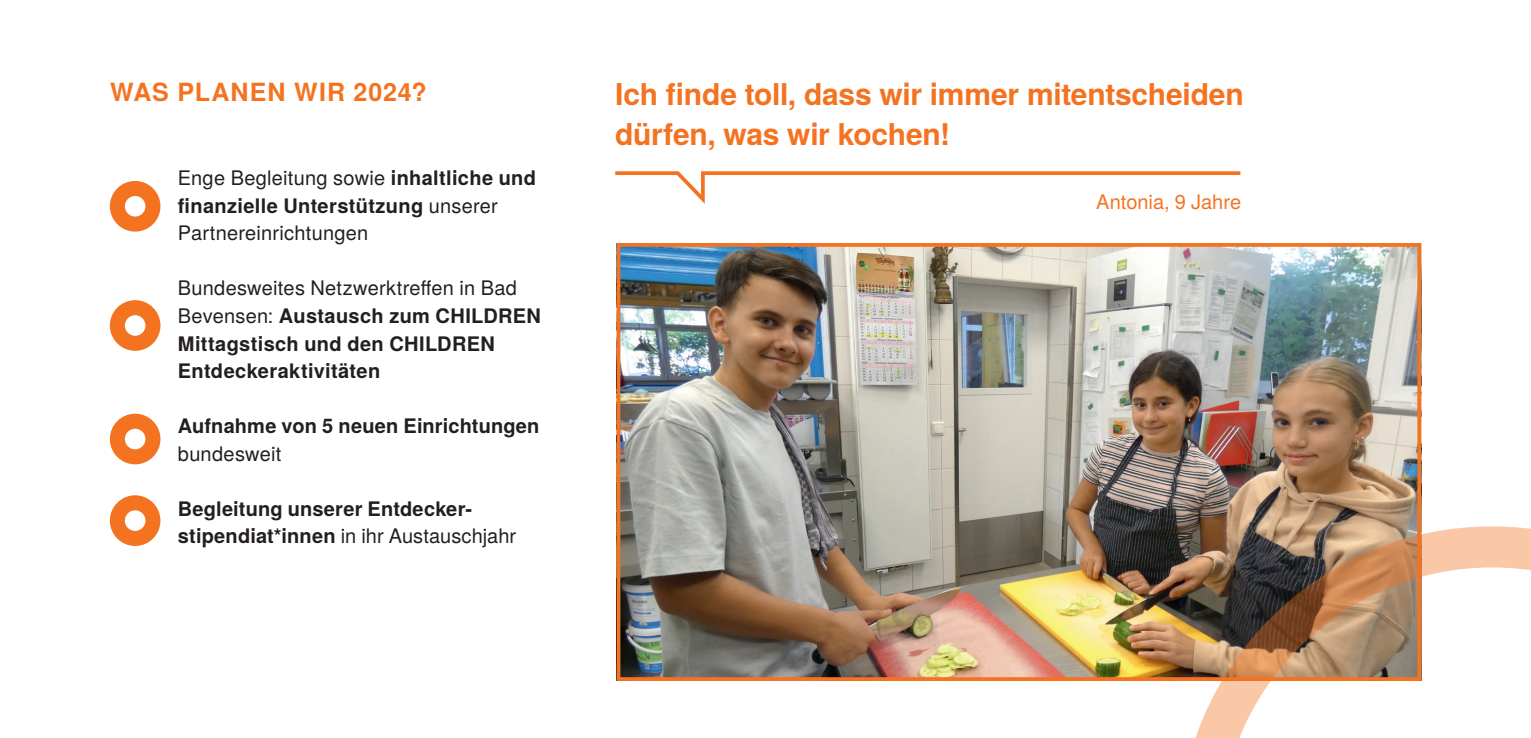
<style>
.page{position:relative;width:1531px;height:738px;background:#fff}
.page>*{position:absolute;margin:0;border:0;box-sizing:border-box;transform-origin:0 0}
.Quote{font:700 30px/40px "Te X Gyre Heros";letter-spacing:-.01em;color:#f47321}
.SMALL_HEADER{font:700 25px "Te X Gyre Heros";letter-spacing:.04em;color:#f47321}
.Meta{font:700 20px/27.5px "Te X Gyre Heros";letter-spacing:.015em;color:#231f20}
.Meta-2{font:20px/27.5px "Te X Gyre Heros";letter-spacing:.015em;color:#231f20}
.Meta-3{font:20px "Te X Gyre Heros";color:#f47321}
.s1{font-weight:700}
.s2{font-weight:400}
</style>
<div class="page">
<svg style="left:615px;top:171px;width:626px;height:33px"></svg>
<img style="left:622px;top:248px;width:794px;height:427px">
<div style="left:617px;top:243px;width:804px;height:437px;border:4px solid #f47321"></div>
<svg style="left:1178px;top:526px;width:353px;height:211px"></svg>
<div style="left:110px;top:181px;width:50px;height:50px;border:15px solid #f47321;border-radius:50%"></div>
<div style="left:110px;top:300px;width:50px;height:50px;border:15px solid #f47321;border-radius:50%"></div>
<div style="left:110px;top:413px;width:50px;height:51px;border:15px solid #f47321;border-radius:50%"></div>
<div style="left:110px;top:495px;width:50px;height:50px;border:15px solid #f47321;border-radius:50%"></div>
<p class="SMALL_HEADER" style="left:110px;top:72px;width:318px">WAS PLANEN WIR 2024?</p>
<p class="Meta-2" style="left:178px;top:163px;width:360px">Enge Begleitung sowie <span class="s1">inhaltliche und finanzielle Unterstützung</span> unserer<br>Partnereinrichtungen</p>
<p class="Meta" style="left:178px;top:273px;width:365px"><span class="s2">Bundesweites Netzwerktreffen in Bad<br>Bevensen:</span> Austausch zum CHILDREN<br>Mittagstisch und den CHILDREN<br>Entdeckeraktivitäten</p>
<p class="Meta" style="left:178px;top:411px;width:363px">Aufnahme von 5 neuen Einrichtungen <span class="s2">bundesweit</span></p>
<p class="Meta" style="left:178px;top:493px;width:340px">Begleitung unserer Entdecker&shy;stipendiat*innen <span class="s2">in ihr Austauschjahr</span></p>
<p class="Quote" style="left:615px;top:73px;width:630px">Ich finde toll, dass wir immer mitentscheiden dürfen, was wir kochen!</p>
<p class="Meta-3" style="left:1096px;top:186px;width:146px">Antonia, 9 Jahre</p>
</div>
